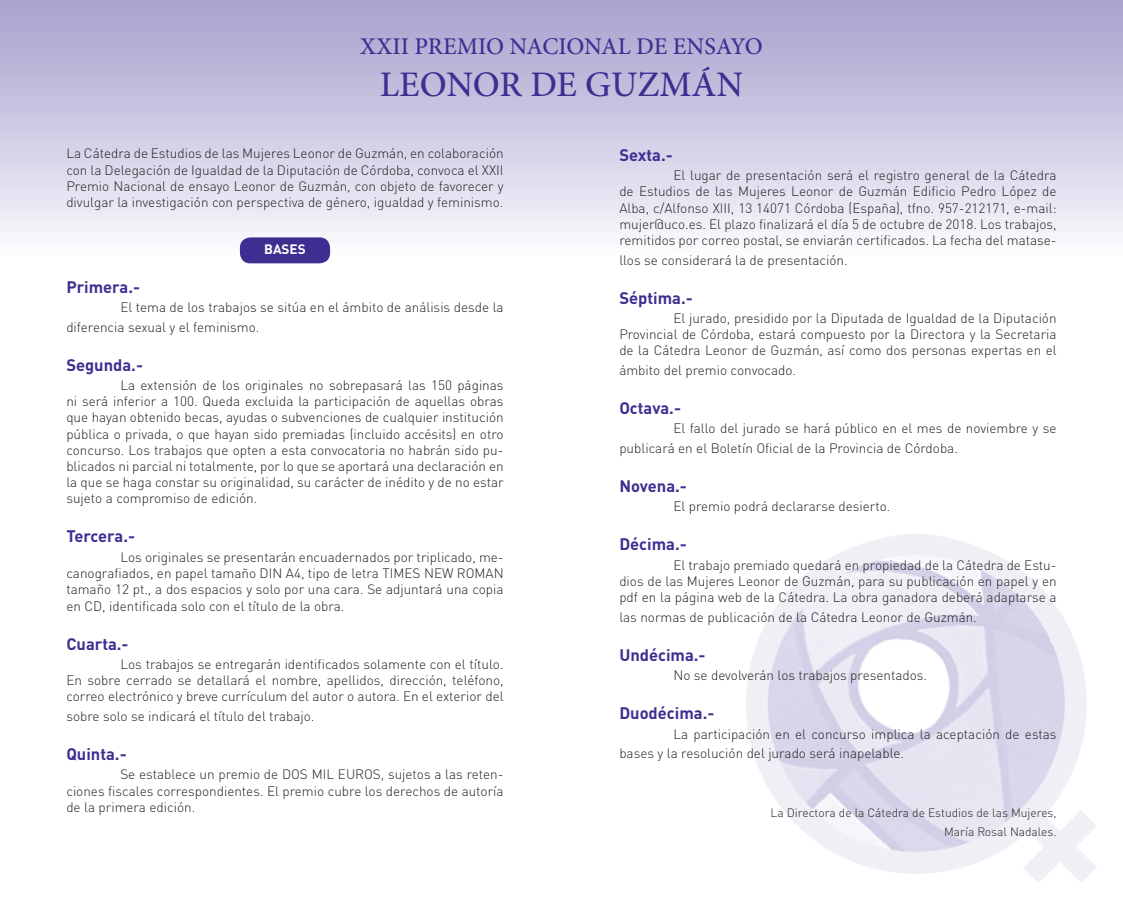
<style>
.page{position:relative;width:1123px;height:910px;background:#fff}
.page>*{position:absolute;margin:0;border:0;box-sizing:border-box;transform-origin:0 0}
.t1{font:500 36px "Minion Pro";color:#3d2f91}
.t2{font:500 24px "Minion Pro";color:#3d2f91}
.t3{font:700 16.5px "DIN Pro";color:#3d2f91}
.t4{font:300 13.5px/16.2px "DIN Pro";color:#231f20;text-align:justify}
.t5{font:700 13.5px "DIN Pro";color:#fff}
.t6{font:300 12px/19.5px "DIN Pro";color:#231f20;text-align:right}
</style>
<div class="page">
<img style="left:746px;top:534px;width:350px;height:349px">
<div style="left:0;top:0;width:1123px;height:256px;background:linear-gradient(to bottom,#a79ecd,#fafafd)"></div>
<div style="left:240px;top:237px;width:90px;height:26px;background:#3d2f91;border-radius:10px"></div>
<h2 class="t2" style="left:360px;top:30px;width:404px">XXII PREMIO NACIONAL DE ENSAYO</h2>
<h1 class="t1" style="left:380px;top:61px;width:365px">LEONOR DE GUZMÁN</h1>
<p class="t4" style="left:66px;top:144px;width:439px">La Cátedra de Estudios de las Mujeres Leonor de Guzmán, en colaboración con la Delegación de Igualdad de la Diputación de Córdoba, convoca el XXII Premio Nacional de ensayo Leonor de Guzmán, con objeto de favorecer y divulgar la investigación con perspectiva de género, igualdad y feminismo.</p>
<p class="t5" style="left:264px;top:237px;width:43px">BASES</p>
<p class="t3" style="left:66px;top:273px;width:75px">Primera.-</p>
<p class="t4" style="left:66px;top:296px;width:439px;line-height:19.5px;text-indent:54px">El tema de los trabajos se sitúa en el ámbito de análisis desde la diferencia sexual y el feminismo.</p>
<p class="t3" style="left:66px;top:351px;width:78px">Segunda.-</p>
<p class="t4" style="left:66px;top:376px;width:439px;text-indent:54px">La extensión de los originales no sobrepasará las 150 páginas ni será inferior a 100. Queda excluida la participación de aquellas obras que hayan obtenido becas, ayudas o subvenciones de cualquier institución pública o privada, o que hayan sido premiadas (incluido accésits) en otro concurso. Los trabajos que opten a esta convocatoria no habrán sido pu&shy;blicados ni parcial ni totalmente, por lo que se aportará una declaración en la que se haga constar su originalidad, su carácter de inédito y de no estar sujeto a compromiso de edición.</p>
<p class="t3" style="left:66px;top:523px;width:70px">Tercera.-</p>
<p class="t4" style="left:66px;top:548px;width:439px;text-indent:54px">Los originales se presentarán encuadernados por triplicado, me&shy;canografiados, en papel tamaño DIN A4, tipo de letra TIMES NEW ROMAN tamaño 12 pt., a dos espacios y solo por una cara. Se adjuntará una copia en CD, identificada solo con el título de la obra.</p>
<p class="t3" style="left:66px;top:630px;width:64px">Cuarta.-</p>
<p class="t4" style="left:66px;top:655px;width:439px;text-indent:54px">Los trabajos se entregarán identificados solamente con el título.<br>En sobre cerrado se detallará el nombre, apellidos, dirección, teléfono, correo electrónico y breve currículum del autor o autora. En el exterior del</p>
<p class="t4" style="left:66px;top:707px;width:250px">sobre solo se indicará el título del trabajo.</p>
<p class="t3" style="left:66px;top:740px;width:62px">Quinta.-</p>
<p class="t4" style="left:66px;top:765px;width:439px;text-indent:54px">Se establece un premio de DOS MIL EUROS, sujetos a las reten&shy;ciones fiscales correspondientes. El premio cubre los derechos de autoría de la primera edición.</p>
<p class="t3" style="left:619px;top:141px;width:55px">Sexta.-</p>
<p class="t4" style="left:619px;top:166px;width:439px;text-indent:54px">El lugar de presentación será el registro general de la Cátedra de Estudios de las Mujeres Leonor de Guzmán Edificio Pedro López de Alba, c/Alfonso XIII, 13 14071 Córdoba (España), tfno. 957-212171, e-mail: mujer@uco.es. El plazo finalizará el día 5 de octubre de 2018. Los trabajos, remitidos por correo postal, se enviarán certificados. La fecha del matase-</p>
<p class="t4" style="left:619px;top:250px;width:230px">llos se considerará la de presentación.</p>
<p class="t3" style="left:619px;top:284px;width:75px">Séptima.-</p>
<p class="t4" style="left:619px;top:309px;width:439px;text-indent:54px">El jurado, presidido por la Diputada de Igualdad de la Diputación Provincial de Córdoba, estará compuesto por la Directora y la Secretaria de la Cátedra Leonor de Guzmán, así como dos personas expertas en el</p>
<p class="t4" style="left:619px;top:361px;width:178px">ámbito del premio convocado.</p>
<p class="t3" style="left:619px;top:394px;width:63px">Octava.-</p>
<p class="t4" style="left:619px;top:418px;width:439px;line-height:19.5px;text-indent:54px">El fallo del jurado se hará público en el mes de noviembre y se publicará en el Boletín Oficial de la Provincia de Córdoba.</p>
<p class="t3" style="left:619px;top:472px;width:69px">Novena.-</p>
<p class="t4" style="left:673px;top:497px;width:219px">El premio podrá declararse desierto.</p>
<p class="t3" style="left:619px;top:531px;width:69px">Décima.-</p>
<p class="t4" style="left:619px;top:556px;width:439px;text-indent:54px">El trabajo premiado quedará en propiedad de la Cátedra de Estu&shy;dios de las Mujeres Leonor de Guzmán, para su publicación en papel y en pdf en la página web de la Cátedra. La obra ganadora deberá adaptarse a</p>
<p class="t4" style="left:619px;top:608px;width:359px">las normas de publicación de la Cátedra Leonor de Guzmán.</p>
<p class="t3" style="left:619px;top:641px;width:88px">Undécima.-</p>
<p class="t4" style="left:673px;top:666px;width:255px">No se devolverán los trabajos presentados.</p>
<p class="t3" style="left:619px;top:700px;width:97px">Duodécima.-</p>
<p class="t4" style="left:619px;top:723px;width:439px;line-height:19.5px;text-indent:54px">La participación en el concurso implica la aceptación de estas bases y la resolución del jurado será inapelable.</p>
<p class="t6" style="left:770px;top:802px;width:287px">La Directora de la Cátedra de Estudios de las Mujeres,<br>María Rosal Nadales.</p>
</div>
